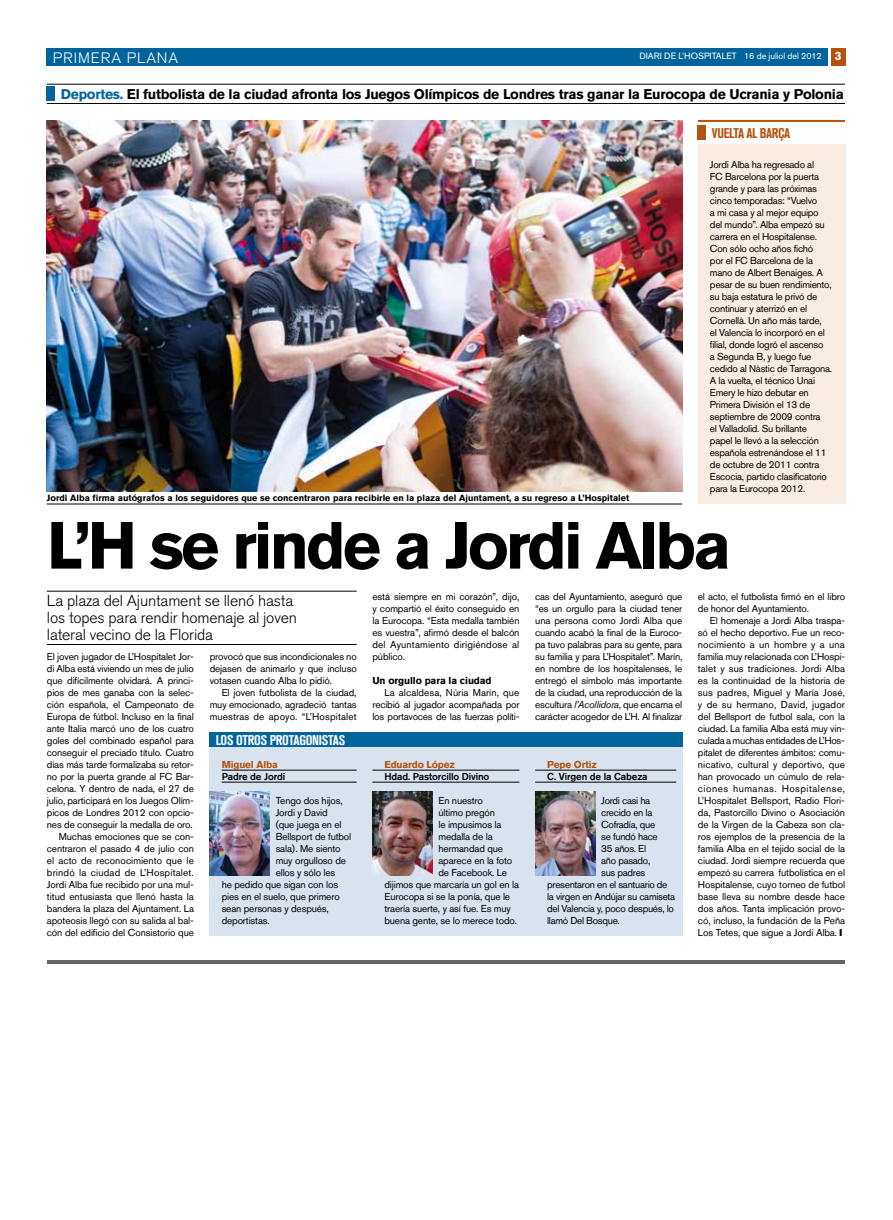
<style>
.page{position:relative;width:893px;height:1220px;background:#fff}
.page>*{position:absolute;margin:0;border:0;box-sizing:border-box;transform-origin:0 0}
.t1{font:700 66px "Akzidenz Grotesk BQ";letter-spacing:-.05em;color:#000}
.t2{font:300 15.8px/17px "Akzidenz Grotesk BQ";letter-spacing:-.01em;color:#000}
.t3{font:300 15px "Akzidenz Grotesk BQ";letter-spacing:.06em;color:#fff}
.t4{font:700 14px "Akzidenz Grotesk BQ";letter-spacing:-.02em;color:#000}
.t5{font:700 condensed 14px "Akzidenz Grotesk BQ";letter-spacing:-.02em;color:#fff}
.t6{font:700 condensed 14px "Akzidenz Grotesk BQ";letter-spacing:-.03em;color:#b5520f}
.t7{font:10px/12px "Akzidenz Grotesk BQ";letter-spacing:-.015em;color:#000;text-align:justify}
.t8{font:500 10px "Akzidenz Grotesk BQ";letter-spacing:-.015em;color:#000}
.t9{font:700 10px "Akzidenz Grotesk BQ";letter-spacing:-.015em;color:#b5520f}
.t10{font:700 10px "Akzidenz Grotesk BQ";letter-spacing:-.01em;color:#000}
.t11{font:700 9px "Akzidenz Grotesk BQ";color:#000}
.t12{font:9px "Akzidenz Grotesk BQ";letter-spacing:-.005em;color:#fff}
.s1{font-weight:700;font-size:12px}
.s2{color:#00649c}
.s3{font-style:italic}
</style>
<div class="page">
<div style="left:47px;top:48px;width:781px;height:18px;background:#00649c"></div>
<div style="left:831px;top:48px;width:14px;height:18px;background:#b5520f"></div>
<hr style="left:47px;top:591px;width:310px;height:1px;background:#000">
<hr style="left:47px;top:644px;width:310px;height:1px;background:#000">
<hr style="left:47px;top:84px;width:798px;height:1px;background:#000">
<hr style="left:47px;top:103px;width:798px;height:1px;background:#000">
<div style="left:47px;top:86px;width:8px;height:15px;background:#00649c"></div>
<hr style="left:47px;top:960px;width:798px;height:4px;background:#666">
<img style="left:47px;top:120px;width:635px;height:372px">
<hr style="left:47px;top:504px;width:635px;height:1px;background:#000">
<div style="left:210px;top:746px;width:473px;height:190px;background:#d8e3ef"></div>
<hr style="left:535px;top:770px;width:141px;height:1px;background:#000">
<hr style="left:535px;top:782px;width:141px;height:1px;background:#000">
<img style="left:535px;top:792px;width:60px;height:84px">
<hr style="left:222px;top:770px;width:135px;height:1px;background:#000">
<hr style="left:222px;top:782px;width:135px;height:1px;background:#000">
<div style="left:210px;top:732px;width:473px;height:15px;background:#00649c"></div>
<img style="left:210px;top:792px;width:60px;height:84px">
<hr style="left:372px;top:770px;width:147px;height:1px;background:#000">
<hr style="left:372px;top:782px;width:147px;height:1px;background:#000">
<img style="left:372px;top:792px;width:60px;height:84px">
<div style="left:698px;top:144px;width:147px;height:360px;background:#f9ece2"></div>
<hr style="left:698px;top:120px;width:147px;height:2px;background:#b5520f">
<div style="left:698px;top:125px;width:8px;height:15px;background:#b5520f"></div>
<h3 class="t3" style="left:53px;top:49px;width:127px">PRIMERA PLANA</h3>
<p class="t12" style="left:639px;top:51px;width:203px">DIARI DE L’HOSPITALET 16 de juliol del 2012 <span class="s1">3</span></p>
<h3 class="t4" style="left:61px;top:86px;width:784px"><span class="s2">Deportes.</span> El futbolista de la ciudad afronta los Juegos Olímpicos de Londres tras ganar la Eurocopa de Ucrania y Polonia</h3>
<p class="t11" style="left:47px;top:493px;width:584px">Jordi Alba firma autógrafos a los seguidores que se concentraron para recibirle en la plaza del Ajuntament, a su regreso a L’Hospitalet</p>
<h3 class="t6" style="left:712px;top:125px;width:80px">VUELTA AL BARÇA</h3>
<p class="t7" style="left:710px;top:158px;width:124px;text-align:left">Jordi Alba ha regresado al<br>FC Barcelona por la puerta grande y para las próximas cinco temporadas: “Vuelvo<br>a mi casa y al mejor equipo del mundo”. Alba empezó su carrera en el Hospitalense.<br>Con sólo ocho años fichó<br>por el FC Barcelona de la mano de Albert Benaiges. A pesar de su buen rendimiento, su baja estatura le privó de continuar y aterrizó en el<br>Cornellà. Un año más tarde,<br>el Valencia lo incorporó en el filial, donde logró el ascenso<br>a Segunda B, y luego fue cedido al Nàstic de Tarragona.<br>A la vuelta, el técnico Unai<br>Emery le hizo debutar en<br>Primera División el 13 de septiembre de 2009 contra<br>el Valladolid. Su brillante<br>papel le llevó a la selección española estrenándose el 11 de octubre de 2011 contra<br>Escocia, partido clasificatorio para la Eurocopa 2012.</p>
<h1 class="t1" style="left:47px;top:507px;width:686px">L’H se rinde a Jordi Alba</h1>
<h2 class="t2" style="left:47px;top:593px;width:252px">La plaza del Ajuntament se llenó hasta los topes para rendir homenaje al joven lateral vecino de la Florida</h2>
<p class="t7" style="left:47px;top:650px;width:149px;text-align:right">El joven jugador de L’Hospitalet Jor&shy;di Alba está viviendo un mes de julio que difícilmente olvidará. A princi&shy;pios de mes ganaba con la selec&shy;ción española, el Campeonato de Europa de fútbol. Incluso en la final ante Italia marcó uno de los cuatro goles del combinado español para conseguir el preciado título. Cuatro días más tarde formalizaba su retor&shy;no por la puerta grande al FC Bar&shy;celona. Y dentro de nada, el 27 de julio, participará en los Juegos Olím&shy;picos de Londres 2012 con opcio&shy;nes de conseguir la medalla de oro.<br>Muchas emociones que se con&shy;centraron el pasado 4 de julio con el acto de reconocimiento que le brindó la ciudad de L’Hospitalet.<br>Jordi Alba fue recibido por una mul&shy;titud entusiasta que llenó hasta la bandera la plaza del Ajuntament. La apoteosis llegó con su salida al bal&shy;cón del edificio del Consistorio que</p>
<p class="t7" style="left:210px;top:650px;width:149px">provocó que sus incondicionales no dejasen de animarlo y que incluso votasen cuando Alba lo pidió.</p>
<p class="t7" style="left:210px;top:686px;width:149px;text-indent:12px">El joven futbolista de la ciudad, muy emocionado, agradeció tantas muestras de apoyo. “L’Hospitalet</p>
<h3 class="t5" style="left:216px;top:732px;width:131px">LOS OTROS PROTAGONISTAS</h3>
<p class="t9" style="left:222px;top:759px;width:58px">Miguel Alba</p>
<p class="t8" style="left:222px;top:770px;width:65px">Padre de Jordi</p>
<p class="t7" style="left:276px;top:794px;width:69px">Tengo dos hijos,</p>
<p class="t7" style="left:276px;top:806px;width:54px">Jordi y David</p>
<p class="t7" style="left:276px;top:818px;width:67px">(que juega en el</p>
<p class="t7" style="left:276px;top:830px;width:77px">Bellsport de futbol</p>
<p class="t7" style="left:276px;top:842px;width:67px">sala). Me siento</p>
<p class="t7" style="left:276px;top:854px;width:72px">muy orgulloso de</p>
<p class="t7" style="left:276px;top:866px;width:61px">ellos y sólo les</p>
<p class="t7" style="left:222px;top:878px;width:118px">he pedido que sigan con los</p>
<p class="t7" style="left:222px;top:890px;width:120px">pies en el suelo, que primero</p>
<p class="t7" style="left:222px;top:902px;width:109px">sean personas y después,</p>
<p class="t7" style="left:222px;top:914px;width:50px">deportistas.</p>
<p class="t7" style="left:372px;top:590px;width:149px">está siempre en mi corazón”, dijo, y compartió el éxito conseguido en la Eurocopa. “Esta medalla también es vuestra”, afirmó desde el balcón del Ayuntamiento dirigiéndose al público.</p>
<p class="t10" style="left:372px;top:675px;width:121px">Un orgullo para la ciudad</p>
<p class="t7" style="left:372px;top:686px;width:149px;text-indent:12px">La alcaldesa, Núria Marín, que recibió al jugador acompañada por los portavoces de las fuerzas políti-</p>
<p class="t9" style="left:384px;top:759px;width:72px">Eduardo López</p>
<p class="t8" style="left:384px;top:770px;width:106px">Hdad. Pastorcillo Divino</p>
<p class="t7" style="left:438px;top:794px;width:46px">En nuestro</p>
<p class="t7" style="left:438px;top:806px;width:58px">último pregón</p>
<p class="t7" style="left:438px;top:818px;width:65px">le impusimos la</p>
<p class="t7" style="left:438px;top:830px;width:56px">medalla de la</p>
<p class="t7" style="left:438px;top:842px;width:66px">hermandad que</p>
<p class="t7" style="left:438px;top:854px;width:75px">aparece en la foto</p>
<p class="t7" style="left:438px;top:866px;width:70px">de Facebook. Le</p>
<p class="t7" style="left:384px;top:878px;width:136px">dijimos que marcaría un gol en la</p>
<p class="t7" style="left:384px;top:890px;width:127px">Eurocopa si se la ponía, que le</p>
<p class="t7" style="left:384px;top:902px;width:128px">traería suerte, y así fue. Es muy</p>
<p class="t7" style="left:384px;top:914px;width:134px">buena gente, se lo merece todo.</p>
<p class="t7" style="left:535px;top:590px;width:149px">cas del Ayuntamiento, aseguró que “es un orgullo para la ciudad tener una persona como Jordi Alba que cuando acabó la final de la Euroco&shy;pa tuvo palabras para su gente, para su familia y para L’Hospitalet”. Marín, en nombre de los hospitalenses, le entregó el símbolo más importante de la ciudad, una reproducción de la escultura <span class="s3">l’Acollidora</span>, que encarna el carácter acogedor de L’H. Al finalizar</p>
<p class="t7" style="left:698px;top:590px;width:149px">el acto, el futbolista firmó en el libro de honor del Ayuntamiento.</p>
<p class="t7" style="left:698px;top:614px;width:149px;text-align:left;text-indent:12px">El homenaje a Jordi Alba traspa&shy;só el hecho deportivo. Fue un reco-- nocimiento a un hombre y a una familia muy relacionada con L’Hospi&shy;talet y sus tradiciones. Jordi Alba es la continuidad de la historia de sus padres, Miguel y María José, y de su hermano, David, jugador del Bellsport de futbol sala, con la ciudad. La familia Alba está muy vin-- culada a muchas entidades de L’Hos-- pitalet de diferentes ámbitos: comu&shy;nicativo, cultural y deportivo, que han provocado un cúmulo de rela-- ciones humanas. Hospitalense, L’Hospitalet Bellsport, Radio Flori&shy;da, Pastorcillo Divino o Asociación de la Virgen de la Cabeza son cla&shy;ros ejemplos de la presencia de la familia Alba en el tejido social de la ciudad. Jordi siempre recuerda que empezó su carrera futbolística en el Hospitalense, cuyo torneo de futbol base lleva su nombre desde hace dos años. Tanta implicación provo&shy;có, incluso, la fundación de la Peña Los Tetes, que sigue a Jordi Alba.</p>
<p class="t9" style="left:547px;top:759px;width:51px">Pepe Ortiz</p>
<p class="t8" style="left:547px;top:770px;width:102px">C. Virgen de la Cabeza</p>
<p class="t7" style="left:601px;top:794px;width:51px">Jordi casi ha</p>
<p class="t7" style="left:601px;top:806px;width:53px">crecido en la</p>
<p class="t7" style="left:601px;top:818px;width:56px">Cofradía, que</p>
<p class="t7" style="left:601px;top:830px;width:58px">se fundó hace</p>
<p class="t7" style="left:601px;top:842px;width:46px">35 años. El</p>
<p class="t7" style="left:601px;top:854px;width:51px">año pasado,</p>
<p class="t7" style="left:601px;top:866px;width:46px">sus padres</p>
<p class="t7" style="left:547px;top:878px;width:122px">presentaron en el santuario de</p>
<p class="t7" style="left:547px;top:890px;width:129px">la virgen en Andújar su camiseta</p>
<p class="t7" style="left:547px;top:902px;width:128px">del Valencia y, poco después, lo</p>
<p class="t7" style="left:547px;top:914px;width:74px">llamó Del Bosque.</p>
</div>
